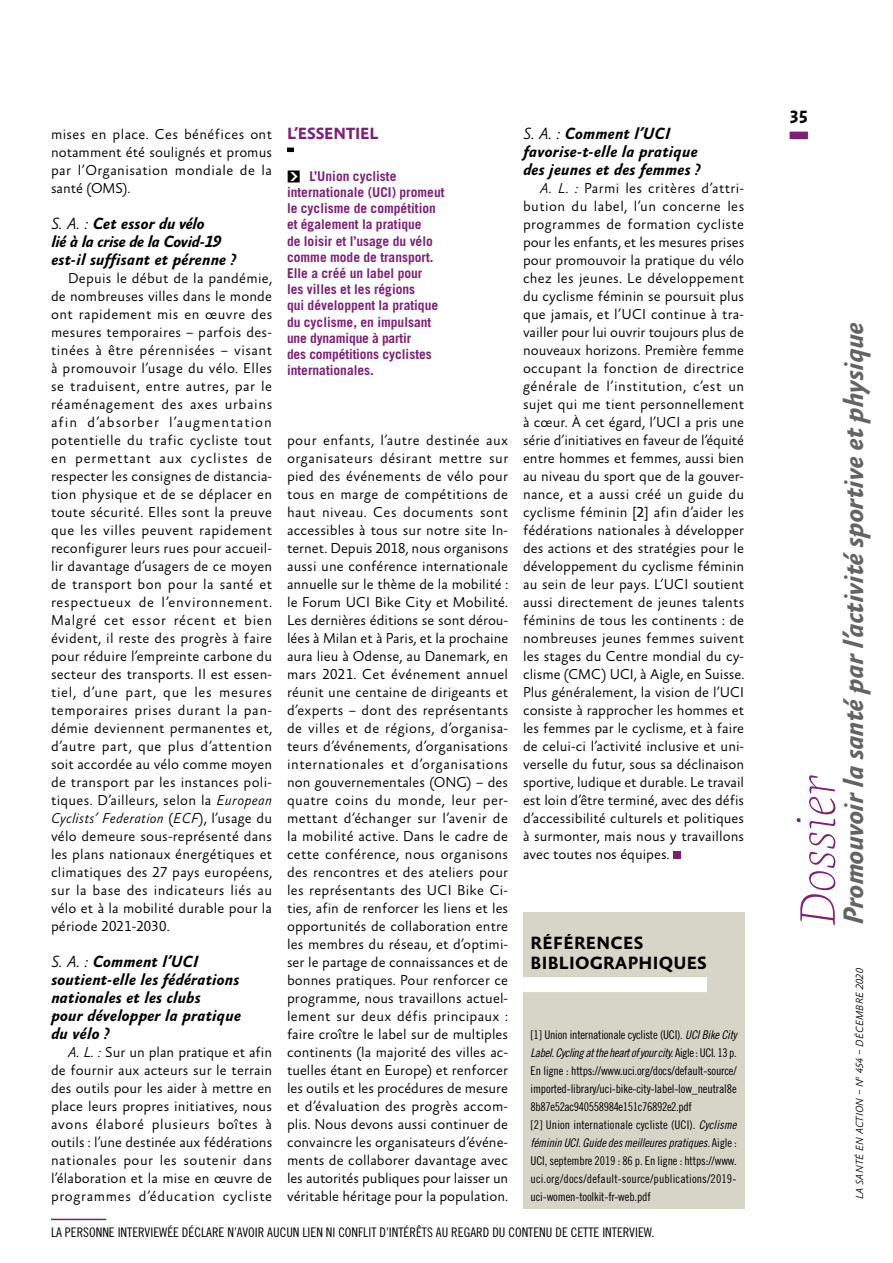
<style>
.page{position:relative;width:893px;height:1263px;background:#fff}
.page>*{position:absolute;margin:0;border:0;box-sizing:border-box;transform-origin:0 0}
.t1{font:italic 100 50.85px "Geneo Pro";letter-spacing:.01em;color:#7d2075}
.t2{font:italic 700 28.5px "Absara Sans OT";letter-spacing:-.02em;color:#636363}
.t3{font:700 18px/19.5px "Absara Sans OT";letter-spacing:.01em;color:#000}
.t4{font:italic 700 16.5px/18px "Absara Sans OT";color:#000}
.t5{font:700 16.5px "Absara Sans OT";letter-spacing:-.02em;color:#7d2075}
.t6{font:300 14.55px/18px "Absara Sans OT";letter-spacing:.005em;color:#000;text-align:justify}
.t7{font:700 13.5px/16.2px "Trade Gothic LT Std";color:#7d2075}
.t8{font:13.2px "Trade Gothic LT Std Cn 18";color:#000}
.t9{font:12px/18px "Trade Gothic LT Std Cn 18";letter-spacing:-.01em;color:#000}
.t10{font:12px "Trade Gothic LT Std Cn 18 Obl";letter-spacing:-.03em;color:#000}
.t11{font:12px "Trade Gothic LT Std Cn 18 Obl";letter-spacing:-.01em;color:#000}
.t12{font:italic 300 10.5px "Absara Sans OT";letter-spacing:.01em;color:#000}
.s1{font-weight:300}
.s2{font-style:italic}
.s3{font-family:"Arrow Dynamic";color:#000}
.s4{font-weight:400}
.s5{font-family:"Trade Gothic LT Std Cn 18 Obl"}
.s6{font-family:"Trade Gothic LT Std Cn 18"}
</style>
<div class="page">
<div style="left:673px;top:852px;width:7px;height:7px;background:#7d2075"></div>
<hr style="left:51px;top:1219px;width:55px;height:1px;background:#7d2075">
<svg style="left:287px;top:148px;width:7px;height:4px"></svg>
<div style="left:523px;top:912px;width:221px;height:297px;background:#d7d4c8"></div>
<div style="left:523px;top:977px;width:184px;height:15px;background:#fff"></div>
<div style="left:790px;top:132px;width:18px;height:7px;background:#7d2075"></div>
<p class="t6" style="left:51px;top:126px;width:223px">mises en place. Ces bénéfices ont notamment été soulignés et promus par l’Organisation mondiale de la santé (OMS).</p>
<p class="t4" style="left:51px;top:215px;width:187px"><span class="s1">S. A. :</span> Cet essor du vélo<br>lié à la crise de la Covid‑19 est‑il suffisant et pérenne ?</p>
<p class="t6" style="left:51px;top:270px;width:223px;text-indent:17px">Depuis le début de la pandémie, de nombreuses villes dans le monde ont rapidement mis en œuvre des mesures temporaires – parfois des‑ tinées à être pérennisées – visant à promouvoir l’usage du vélo. Elles se traduisent, entre autres, par le réaménagement des axes urbains afin d’absorber l’augmentation potentielle du trafic cycliste tout en permettant aux cyclistes de respecter les consignes de distancia‑ tion physique et de se déplacer en toute sécurité. Elles sont la preuve que les villes peuvent rapidement reconfigurer leurs rues pour accueil‑ lir davantage d’usagers de ce moyen de transport bon pour la santé et respectueux de l’environnement.<br>Malgré cet essor récent et bien évident, il reste des progrès à faire pour réduire l’empreinte carbone du secteur des transports. Il est essen‑ tiel, d’une part, que les mesures temporaires prises durant la pan‑ démie deviennent permanentes et, d’autre part, que plus d’attention soit accordée au vélo comme moyen de transport par les instances poli‑ tiques. D’ailleurs, selon la <span class="s2">European Cyclists’ Federation</span> (<span class="s2">ECF</span>), l’usage du vélo demeure sous‑représenté dans les plans nationaux énergétiques et climatiques des 27 pays européens, sur la base des indicateurs liés au vélo et à la mobilité durable pour la période 2021‑2030.</p>
<p class="t4" style="left:51px;top:953px;width:191px"><span class="s1">S. A. :</span> Comment l’UCI soutient‑elle les fédérations nationales et les clubs<br>pour développer la pratique du vélo ?</p>
<p class="t6" style="left:51px;top:1044px;width:223px;text-indent:17px"><span class="s2">A. L. :</span> Sur un plan pratique et afin de fournir aux acteurs sur le terrain des outils pour les aider à mettre en place leurs propres initiatives, nous avons élaboré plusieurs boîtes à outils : l’une destinée aux fédérations nationales pour les soutenir dans l’élaboration et la mise en œuvre de programmes d’éducation cycliste</p>
<p class="t5" style="left:287px;top:124px;width:93px">L’ESSENTIEL</p>
<p class="t7" style="left:287px;top:168px;width:159px"><span class="s3">Ç</span> L’Union cycliste internationale (UCI) promeut le cyclisme de compétition et également la pratique<br>de loisir et l’usage du vélo comme mode de transport.<br>Elle a créé un label pour<br>les villes et les régions<br>qui développent la pratique du cyclisme, en impulsant une dynamique à partir<br>des compétitions cyclistes internationales.</p>
<p class="t6" style="left:287px;top:432px;width:223px">pour enfants, l’autre destinée aux organisateurs désirant mettre sur pied des événements de vélo pour tous en marge de compétitions de haut niveau. Ces documents sont accessibles à tous sur notre site In‑ ternet. Depuis 2018, nous organisons aussi une conférence internationale annuelle sur le thème de la mobilité : le Forum UCI Bike City et Mobilité.<br>Les dernières éditions se sont dérou‑ lées à Milan et à Paris, et la prochaine aura lieu à Odense, au Danemark, en mars 2021. Cet événement annuel réunit une centaine de dirigeants et d’experts – dont des représentants de villes et de régions, d’organisa‑ teurs d’événements, d’organisations internationales et d’organisations non gouvernementales (ONG) – des quatre coins du monde, leur per‑ mettant d’échanger sur l’avenir de la mobilité active. Dans le cadre de cette conférence, nous organisons des rencontres et des ateliers pour les représentants des UCI Bike Ci‑ ties, afin de renforcer les liens et les opportunités de collaboration entre les membres du réseau, et d’optimi‑ ser le partage de connaissances et de bonnes pratiques. Pour renforcer ce programme, nous travaillons actuel‑ lement sur deux défis principaux : faire croître le label sur de multiples continents (la majorité des villes ac‑ tuelles étant en Europe) et renforcer les outils et les procédures de mesure et d’évaluation des progrès accom‑ plis. Nous devons aussi continuer de convaincre les organisateurs d’événe‑ ments de collaborer davantage avec les autorités publiques pour laisser un véritable héritage pour la population.</p>
<p class="t4" style="left:523px;top:125px;width:179px"><span class="s1">S. A. :</span> Comment l’UCI favorise‑t‑elle la pratique des jeunes et des femmes ?</p>
<p class="t6" style="left:523px;top:180px;width:223px;text-indent:17px"><span class="s2">A. L. :</span> Parmi les critères d’attri‑ bution du label, l’un concerne les programmes de formation cycliste pour les enfants, et les mesures prises pour promouvoir la pratique du vélo chez les jeunes. Le développement du cyclisme féminin se poursuit plus que jamais, et l’UCI continue à tra‑ vailler pour lui ouvrir toujours plus de nouveaux horizons. Première femme occupant la fonction de directrice générale de l’institution, c’est un sujet qui me tient personnellement à cœur. À cet égard, l’UCI a pris une série d’initiatives en faveur de l’équité entre hommes et femmes, aussi bien au niveau du sport que de la gouver‑ nance, et a aussi créé un guide du cyclisme féminin [<span class="s4">2</span>] afin d’aider les fédérations nationales à développer des actions et des stratégies pour le développement du cyclisme féminin au sein de leur pays. L’UCI soutient aussi directement de jeunes talents féminins de tous les continents : de nombreuses jeunes femmes suivent les stages du Centre mondial du cy‑ clisme (CMC) UCI, à Aigle, en Suisse.<br>Plus généralement, la vision de l’UCI consiste à rapprocher les hommes et les femmes par le cyclisme, et à faire de celui‑ci l’activité inclusive et uni‑ verselle du futur, sous sa déclinaison sportive, ludique et durable. Le travail est loin d’être terminé, avec des défis d’accessibilité culturels et politiques à surmonter, mais nous y travaillons avec toutes nos équipes.</p>
<p class="t3" style="left:531px;top:934px;width:178px">RÉFÉRENCES<br>BIBLIOGRAPHIQUES</p>
<p class="t9" style="left:530px;top:1026px;width:208px">[1] Union internationale cycliste (UCI). <span class="s5">UCI Bike City</span></p>
<p class="t10" style="left:530px;top:1046px;width:208px">Label. Cycling at the heart of your city<span class="s6">. Aigle : UCI. 13 p.</span></p>
<p class="t9" style="left:530px;top:1062px;width:208px">En ligne : https://www.uci.org/docs/default‑source/ imported‑library/uci‑bike‑city‑label‑low_neutral8e 8b87e52ac940558984e151c76892e2.pdf<br>[2] Union internationale cycliste (UCI). <span class="s5">Cyclisme</span></p>
<p class="t11" style="left:530px;top:1136px;width:208px">féminin UCI. Guide des meilleures pratiques. <span class="s6">Aigle :</span></p>
<p class="t9" style="left:530px;top:1152px;width:208px;text-align:justify">UCI, septembre 2019 : 86 p. En ligne : https://www. uci.org/docs/default‑source/publications/2019‑ uci‑women‑toolkit‑fr‑web.pdf</p>
<p class="t8" style="left:51px;top:1224px;width:605px">LA PERSONNE INTERVIEWÉE DÉCLARE N’AVOIR AUCUN LIEN NI CONFLIT D’INTÉRÊTS AU REGARD DU CONTENU DE CETTE INTERVIEW.</p>
<p class="t3" style="left:790px;top:108px;width:20px">35</p>
<h2 class="t2" style="left:838px;top:925px;width:604px;rotate:-90deg">Promouvoir la santé par l’activité sportive et physique</h2>
<h1 class="t1" style="left:778px;top:925px;width:152px;rotate:-90deg">Dossier</h1>
<p class="t12" style="left:854px;top:1199px;width:233px;rotate:-90deg">LA SANTÉ EN ACTION – N<sup>o</sup> 454 – Décembre 2020</p>
</div>
